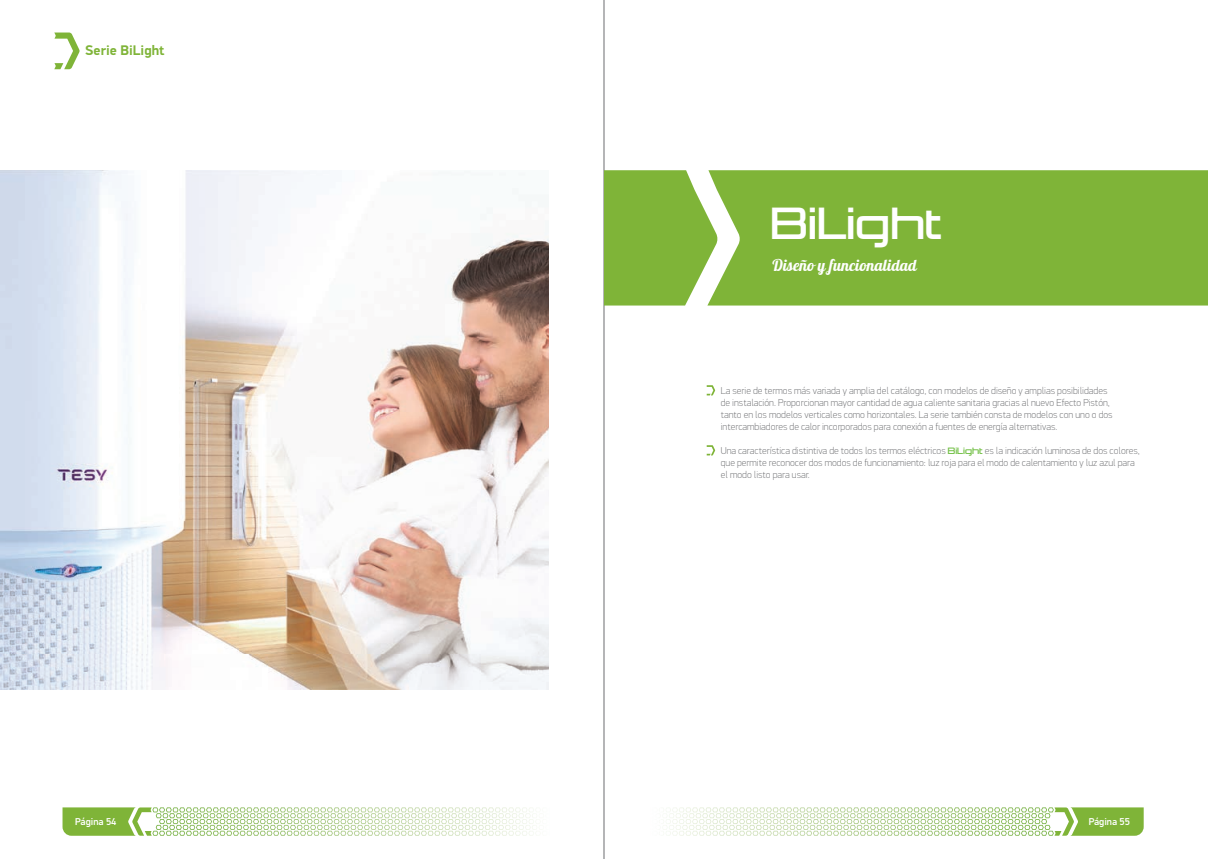
<style>
.page{position:relative;width:1208px;height:859px;background:#fff}
.page>*{position:absolute;margin:0;border:0;box-sizing:border-box;transform-origin:0 0}
.t1{font:300 49px "Trade Marker";color:#fff}
.t2{font:15.9px "Pattaya";color:#fff}
.t3{font:700 14px "PF Din Display Pro";color:#7fb438}
.t4{font:100 10px/12px "PF Din Display Pro";color:#6c6d70}
.t5{font:500 10px "PF Din Display Pro";color:#fff}
.s1{font-family:"Trade Marker";font-weight:300;color:#71bf44}
</style>
<div class="page">
<svg style="left:989px;top:807px;width:154px;height:29px"></svg>
<svg style="left:63px;top:807px;width:89px;height:29px;background:#95c05a"></svg>
<hr style="left:603px;top:0;width:1px;height:859px;background:#6c6d70">
<svg style="left:706px;top:385px;width:9px;height:10px"></svg>
<svg style="left:706px;top:445px;width:9px;height:10px"></svg>
<div style="left:718px;top:170px;width:490px;height:136px;background:#7fb438"></div>
<svg style="left:604px;top:170px;width:114px;height:136px;background:#8ebd50"></svg>
<svg style="left:54px;top:33px;width:26px;height:36px"></svg>
<img style="left:0;top:170px;width:549px;height:519px">
<h3 class="t3" style="left:85px;top:42px;width:81px">Serie BiLight</h3>
<h1 class="t1" style="left:771px;top:195px;width:173px">BiLight</h1>
<h2 class="t2" style="left:772px;top:255px;width:146px">Diseño y funcionalidad</h2>
<p class="t4" style="left:721px;top:385px;width:393px">La serie de termos más variada y amplia del catálogo, con modelos de diseño y amplias posibilidades de instalación. Proporcionan mayor cantidad de agua caliente sanitaria gracias al nuevo Efecto Pistón, tanto en los modelos verticales como horizontales. La serie también consta de modelos con uno o dos intercambiadores de calor incorporados para conexión a fuentes de energía alternativas.</p>
<p class="t4" style="left:721px;top:445px;width:420px">Una característica distintiva de todos los termos eléctricos <span class="s1">BiLight</span> es la indicación luminosa de dos colores, que permite reconocer dos modos de funcionamiento: luz roja para el modo de calentamiento y luz azul para el modo listo para usar.</p>
<p class="t5" style="left:75px;top:816px;width:43px">Página 54</p>
<p class="t5" style="left:1088px;top:816px;width:43px">Página 55</p>
</div>
